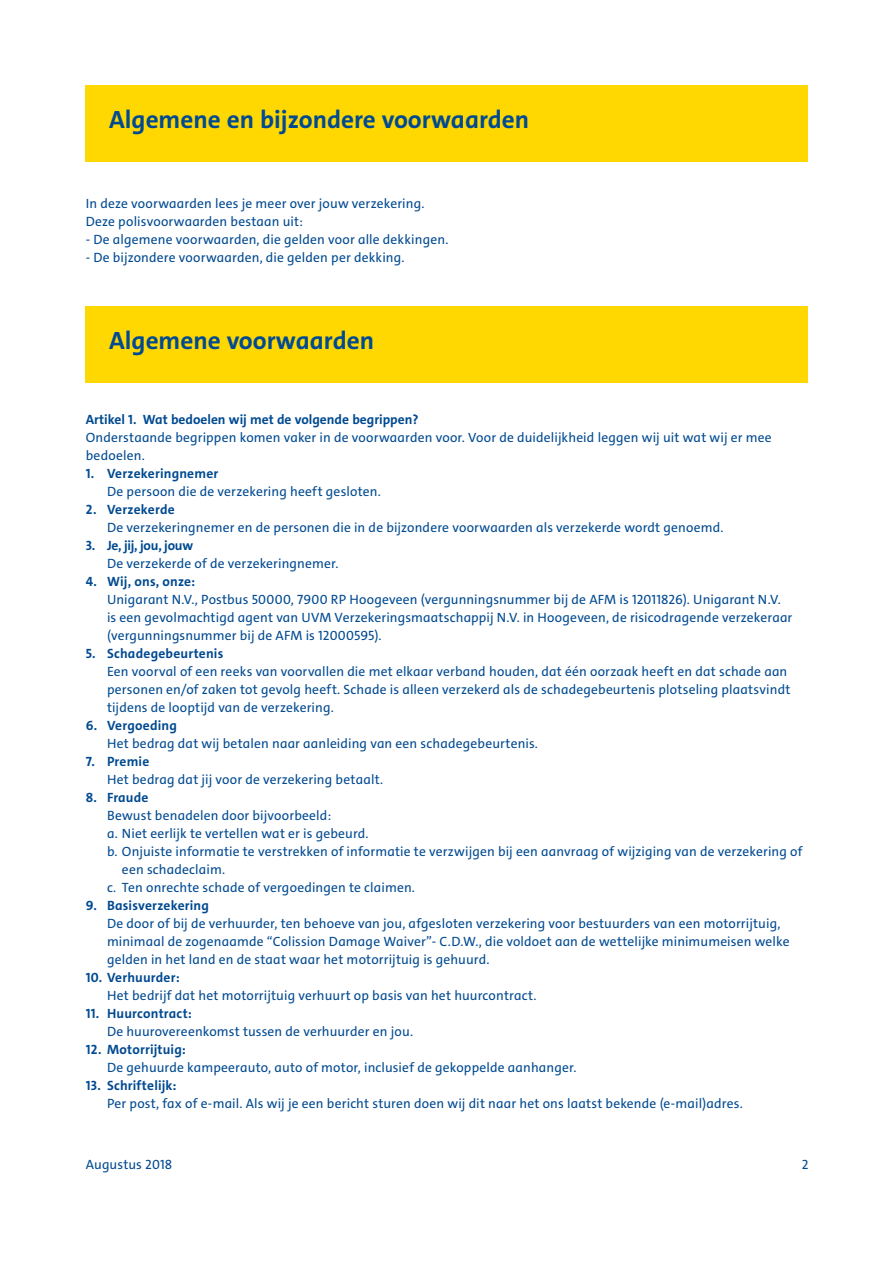
<style>
.page{position:relative;width:893px;height:1263px;background:#fff}
.page>*{position:absolute;margin:0;border:0;box-sizing:border-box;transform-origin:0 0}
.vast_kopje{font:700 25.2px "The Sans C4 s";color:#014a91}
.tekst_inspringen{font:13.5px/18px "The Sans C4 s";letter-spacing:.01em;color:#014a91}
.tekst{font:13.5px/18px "The Sans C4 s";letter-spacing:.01em;color:#014a91}
.Inhoud_kopje{font:700 13.5px "The Sans C4 s";letter-spacing:.01em;color:#014a91}
.Inhoud_kopje-2{font:700 13.5px "The Sans C4 s";letter-spacing:-.015em;color:#014a91}
.s1{font-weight:700}
</style>
<div class="page">
<div style="left:86px;top:85px;width:722px;height:77px;background:#ffd801"></div>
<div style="left:86px;top:306px;width:722px;height:77px;background:#ffd801"></div>
<p class="vast_kopje" style="left:109px;top:104px;width:422px">Algemene en bijzondere voorwaarden</p>
<p class="tekst" style="left:86px;top:195px;width:340px">In deze voorwaarden lees je meer over jouw verzekering.</p>
<p class="tekst" style="left:86px;top:213px;width:219px">Deze polisvoorwaarden bestaan uit:</p>
<p class="tekst" style="left:86px;top:231px;width:364px">- De algemene voorwaarden, die gelden voor alle dekkingen.</p>
<p class="tekst" style="left:86px;top:249px;width:320px">- De bijzondere voorwaarden, die gelden per dekking.</p>
<p class="vast_kopje" style="left:109px;top:325px;width:266px">Algemene voorwaarden</p>
<p class="Inhoud_kopje" style="left:86px;top:411px;width:334px">Artikel 1. Wat bedoelen wij met de volgende begrippen?</p>
<p class="tekst" style="left:86px;top:429px;width:687px">Onderstaande begrippen komen vaker in de voorwaarden voor. Voor de duidelijkheid leggen wij uit wat wij er mee bedoelen.</p>
<p class="tekst_inspringen" style="left:107px;top:465px;width:275px;text-indent:-21px"><span class="s1">1. Verzekeringnemer<br></span>De persoon die de verzekering heeft gesloten.</p>
<p class="Inhoud_kopje" style="left:86px;top:501px;width:90px">2. Verzekerde</p>
<p class="tekst_inspringen" style="left:107px;top:519px;width:618px">De verzekeringnemer en de personen die in de bijzondere voorwaarden als verzekerde wordt genoemd.</p>
<p class="Inhoud_kopje-2" style="left:86px;top:537px;width:109px">3. Je, jij, jou, jouw</p>
<p class="tekst_inspringen" style="left:107px;top:555px;width:233px">De verzekerde of de verzekeringnemer.</p>
<p class="Inhoud_kopje" style="left:86px;top:573px;width:111px">4. Wij, ons, onze:</p>
<p class="tekst_inspringen" style="left:107px;top:591px;width:687px">Unigarant N.V., Postbus 50000, 7900 RP Hoogeveen (vergunningsnummer bij de AFM is 12011826). Unigarant N.V. is een gevolmachtigd agent van UVM Verzekeringsmaatschappij N.V. in Hoogeveen, de risicodragende verzekeraar (vergunningsnummer bij de AFM is 12000595).</p>
<p class="tekst_inspringen" style="left:107px;top:645px;width:685px;text-indent:-21px"><span class="s1">5. Schadegebeurtenis<br></span>Een voorval of een reeks van voorvallen die met elkaar verband houden, dat één oorzaak heeft en dat schade aan personen en/of zaken tot gevolg heeft. Schade is alleen verzekerd als de schadegebeurtenis plotseling plaatsvindt tijdens de looptijd van de verzekering.</p>
<p class="Inhoud_kopje" style="left:86px;top:717px;width:93px">6. Vergoeding</p>
<p class="tekst_inspringen" style="left:107px;top:735px;width:432px">Het bedrag dat wij betalen naar aanleiding van een schadegebeurtenis.</p>
<p class="Inhoud_kopje" style="left:86px;top:753px;width:65px">7. Premie</p>
<p class="tekst_inspringen" style="left:107px;top:771px;width:278px">Het bedrag dat jij voor de verzekering betaalt.</p>
<p class="Inhoud_kopje" style="left:86px;top:789px;width:64px">8. Fraude</p>
<p class="tekst_inspringen" style="left:107px;top:807px;width:226px">Bewust benadelen door bijvoorbeeld:</p>
<p class="tekst_inspringen" style="left:107px;top:825px;width:263px">a. Niet eerlijk te vertellen wat er is gebeurd.</p>
<p class="tekst_inspringen" style="left:122px;top:843px;width:682px;text-indent:-15px">b. Onjuiste informatie te verstrekken of informatie te verzwijgen bij een aanvraag of wijziging van de verzekering of een schadeclaim.</p>
<p class="tekst_inspringen" style="left:107px;top:879px;width:309px">c. Ten onrechte schade of vergoedingen te claimen.</p>
<p class="Inhoud_kopje" style="left:86px;top:897px;width:125px">9. Basisverzekering</p>
<p class="tekst_inspringen" style="left:107px;top:915px;width:684px">De door of bij de verhuurder, ten behoeve van jou, afgesloten verzekering voor bestuurders van een motorrijtuig, minimaal de zogenaamde “Colission Damage Waiver”- C.D.W., die voldoet aan de wettelijke minimumeisen welke gelden in het land en de staat waar het motorrijtuig is gehuurd.</p>
<p class="Inhoud_kopje" style="left:86px;top:969px;width:95px">10. Verhuurder:</p>
<p class="tekst_inspringen" style="left:107px;top:987px;width:431px">Het bedrijf dat het motorrijtuig verhuurt op basis van het huurcontract.</p>
<p class="Inhoud_kopje" style="left:86px;top:1005px;width:108px">11. Huurcontract:</p>
<p class="tekst_inspringen" style="left:107px;top:1023px;width:308px">De huurovereenkomst tussen de verhuurder en jou.</p>
<p class="Inhoud_kopje" style="left:86px;top:1041px;width:102px">12. Motorrijtuig:</p>
<p class="tekst_inspringen" style="left:107px;top:1059px;width:471px">De gehuurde kampeerauto, auto of motor, inclusief de gekoppelde aanhanger.</p>
<p class="Inhoud_kopje" style="left:86px;top:1077px;width:92px">13. Schriftelijk:</p>
<p class="tekst_inspringen" style="left:107px;top:1095px;width:637px">Per post, fax of e-mail. Als wij je een bericht sturen doen wij dit naar het ons laatst bekende (e-mail)adres.</p>
<p class="tekst_inspringen" style="left:86px;top:1155px;width:88px">Augustus 2018</p>
<p class="tekst_inspringen" style="left:802px;top:1155px;width:8px">2</p>
</div>
